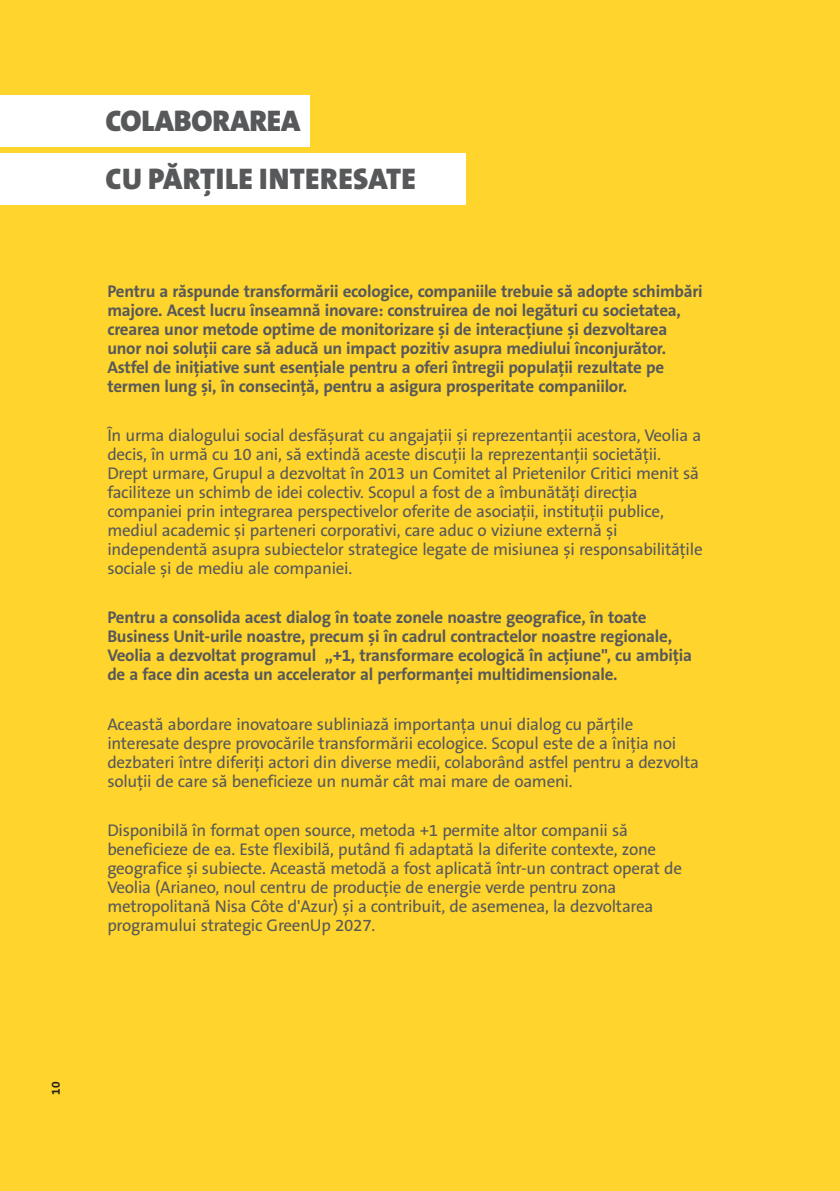
<style>
.page{position:relative;width:840px;height:1191px;background:#fff}
.page>*{position:absolute;margin:0;border:0;box-sizing:border-box;transform-origin:0 0}
.t1{font:30px "The Sans Veolia W9 Blk";letter-spacing:.01em;color:#57585a}
.V19_-_CHAPO_PHRASE{font:17px/19px "The Sans Veolia W5 Pla";letter-spacing:-.015em;color:#57585a}
.V19_-_CHAPO_PHRASE-2{font:17px/19px "The Sans Veolia W7 Bld";letter-spacing:-.015em;color:#57585a}
.t2{font:12px "The Sans Veolia W7 Bld";color:#231f20}
</style>
<div class="page">
<div style="left:0;top:0;width:839px;height:1191px;background:#ffd42c"></div>
<div style="left:0;top:154px;width:465px;height:51px;background:#fff"></div>
<div style="left:0;top:96px;width:309px;height:51px;background:#fff"></div>
<p class="t1" style="left:105px;top:102px;width:196px">COLABORAREA</p>
<p class="t1" style="left:105px;top:160px;width:312px">CU PĂRȚILE INTERESATE</p>
<p class="V19_-_CHAPO_PHRASE-2" style="left:107px;top:281px;width:596px">Pentru a răspunde transformării ecologice, companiile trebuie să adopte schimbări majore. Acest lucru înseamnă inovare: construirea de noi legături cu societatea, crearea unor metode optime de monitorizare și de interacțiune și dezvoltarea unor noi soluții care să aducă un impact pozitiv asupra mediului înconjurător.<br>Astfel de inițiative sunt esențiale pentru a oferi întregii populații rezultate pe termen lung și, în consecință, pentru a asigura prosperitate companiilor.</p>
<p class="V19_-_CHAPO_PHRASE" style="left:107px;top:426px;width:596px">În urma dialogului social desfășurat cu angajații și reprezentanții acestora, Veolia a decis, în urmă cu 10 ani, să extindă aceste discuții la reprezentanții societății.<br>Drept urmare, Grupul a dezvoltat în 2013 un Comitet al Prietenilor Critici menit să faciliteze un schimb de idei colectiv. Scopul a fost de a îmbunătăți direcția companiei prin integrarea perspectivelor oferite de asociații, instituții publice, mediul academic și parteneri corporativi, care aduc o viziune externă și independentă asupra subiectelor strategice legate de misiunea și responsabilitățile sociale și de mediu ale companiei.</p>
<p class="V19_-_CHAPO_PHRASE-2" style="left:107px;top:608px;width:586px">Pentru a consolida acest dialog în toate zonele noastre geografice, în toate Business Unit-urile noastre, precum și în cadrul contractelor noastre regionale, Veolia a dezvoltat programul „+1, transformare ecologică în acțiune", cu ambiția de a face din acesta un accelerator al performanței multidimensionale.</p>
<p class="V19_-_CHAPO_PHRASE" style="left:107px;top:714px;width:593px">Această abordare inovatoare subliniază importanța unui dialog cu părțile interesate despre provocările transformării ecologice. Scopul este de a îniția noi dezbateri între diferiți actori din diverse medii, colaborând astfel pentru a dezvolta soluții de care să beneficieze un număr cât mai mare de oameni.</p>
<p class="V19_-_CHAPO_PHRASE" style="left:107px;top:821px;width:575px">Disponibilă în format open source, metoda +1 permite altor companii să beneficieze de ea. Este flexibilă, putând fi adaptată la diferite contexte, zone geografice și subiecte. Această metodă a fost aplicată într-un contract operat de Veolia (Arianeo, noul centru de producție de energie verde pentru zona metropolitană Nisa Côte d'Azur) și a contribuit, de asemenea, la dezvoltarea programului strategic GreenUp 2027.</p>
<p class="t2" style="left:48px;top:1094px;width:14px;rotate:-90deg">10</p>
</div>
